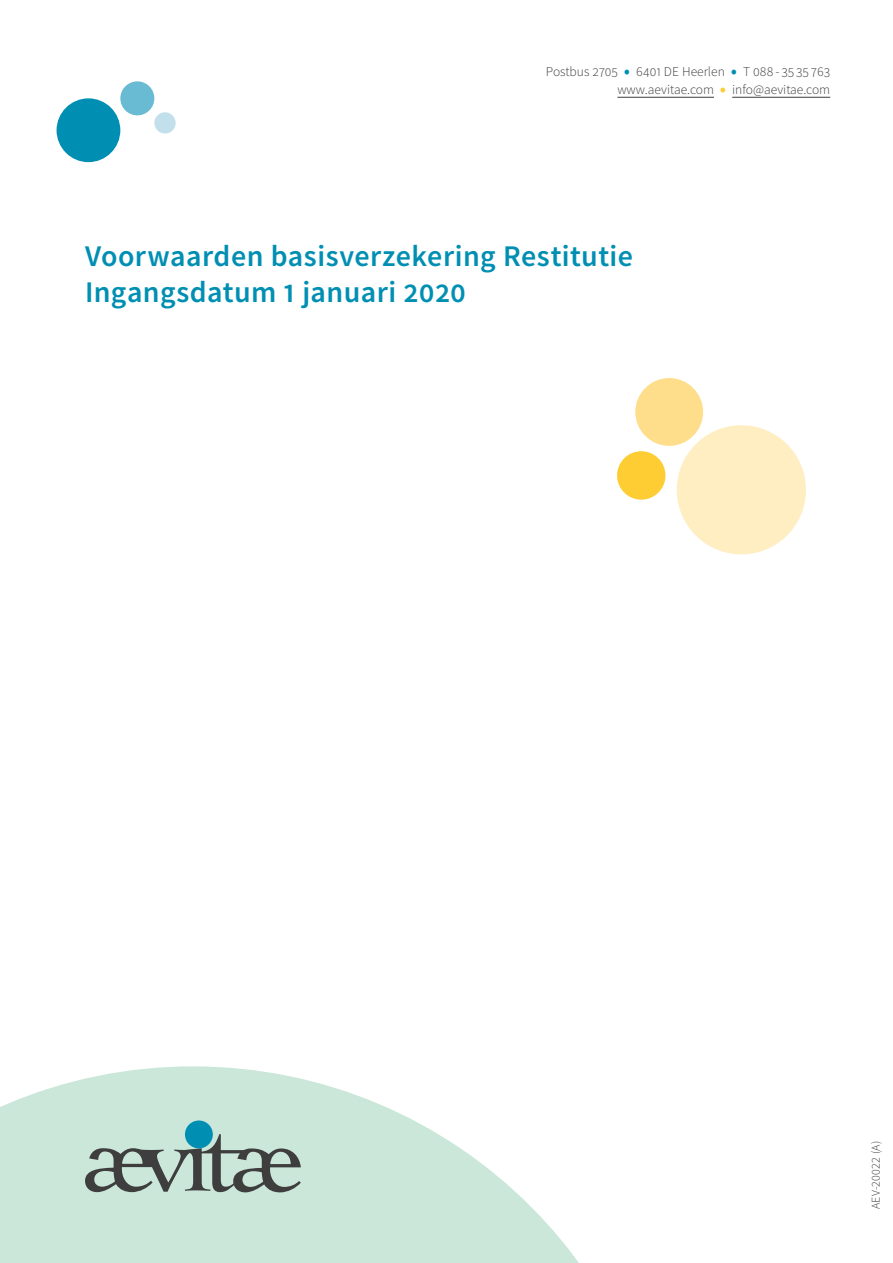
<style>
.page{position:relative;width:893px;height:1263px;background:#fff}
.page>*{position:absolute;margin:0;border:0;box-sizing:border-box;transform-origin:0 0}
.t1{font:600 30px/36px "Source Sans Pro";letter-spacing:.015em;color:#008fb3}
.t2{font:300 13.5px/18px "Source Sans Pro";color:#3e3e3f;text-align:right}
.t3{font:300 12px "Source Sans Pro";letter-spacing:.025em;color:#3e3e3f}
.s1{font-size:22.5px;color:#008fb3}
.s2{font-size:22.5px;color:#fecd33}
</style>
<div class="page">
<div style="left:57px;top:98px;width:63px;height:64px;background:#008fb3;border-radius:50%"></div>
<svg style="left:0;top:1066px;width:579px;height:197px;fill:#cae7d9"></svg>
<div style="left:120px;top:81px;width:34px;height:34px;background:#69bbd4;border-radius:50%"></div>
<div style="left:617px;top:451px;width:48px;height:49px;background:#fecd33;border-radius:50%"></div>
<div style="left:635px;top:378px;width:68px;height:68px;background:#ffde8b;border-radius:50%"></div>
<div style="left:677px;top:425px;width:129px;height:129px;background:#feeec2;border-radius:50%"></div>
<div style="left:154px;top:112px;width:22px;height:22px;background:#c1e0ec;border-radius:50%"></div>
<hr style="left:617px;top:97px;width:97px;height:1px;background:#3e3e3f">
<hr style="left:732px;top:97px;width:98px;height:1px;background:#3e3e3f">
<div style="left:185px;top:1120px;width:28px;height:28px;background:#008fb3;border-radius:50%"></div>
<svg style="left:85px;top:1134px;width:216px;height:58px;background:#98afa7"></svg>
<p class="t2" style="left:546px;top:63px;width:286px">Postbus 2705 <span class="s1">•</span> 6401 DE Heerlen <span class="s1">•</span> T 088 - 35 35 763 www.aevitae.com <span class="s2">•</span> info@aevitae.com</p>
<h1 class="t1" style="left:85px;top:238px;width:549px">Voorwaarden basisverzekering Restitutie<br>Ingangsdatum 1 januari 2020</h1>
<p class="t3" style="left:868px;top:1209px;width:70px;rotate:-90deg">AEV-20022 (A)</p>
</div>
